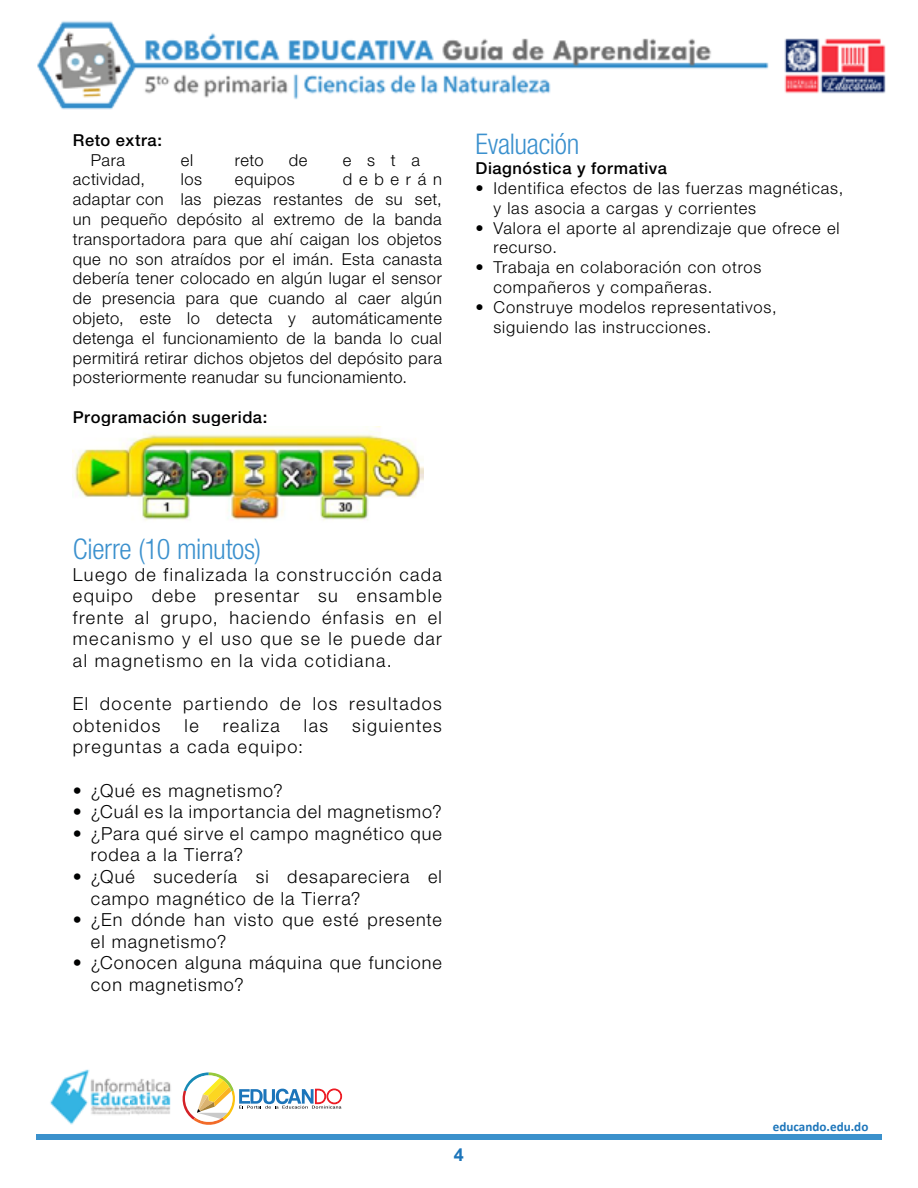
<style>
.page{position:relative;width:918px;height:1188px;background:#fff}
.page>*{position:absolute;margin:0;border:0;box-sizing:border-box;transform-origin:0 0}
.t1{font:300 condensed 28.5px "Helvetica Neue LT Pro";letter-spacing:-.01em;color:#3c91ce}
.t2{font:300 18px/21.6px "Helvetica Neue LT Pro";letter-spacing:.06em;color:#000101}
.t3{font:300 18px/21.6px "Helvetica Neue LT Pro";letter-spacing:.08em;color:#000101}
.t4{font:700 18px "Arial";color:#1c75ba}
.t5{font:300 16.5px/19.8px "Helvetica Neue LT Pro";letter-spacing:.03em;color:#000;text-align:justify}
.t6{font:300 16.5px/19.8px "Helvetica Neue LT Pro";letter-spacing:.055em;color:#000101}
.t7{font:500 16.5px "Helvetica Neue LT Pro";letter-spacing:.035em;color:#000}
.t8{font:700 13.05px "Calibri";color:#1c75ba}
</style>
<div class="page">
<div style="left:36px;top:1134px;width:846px;height:6px;background:#3b91cc"></div>
<svg style="left:182px;top:1072px;width:160px;height:53px"></svg>
<img style="left:50px;top:1069px;width:121px;height:56px">
<img style="left:37px;top:21px;width:849px;height:89px">
<img style="left:73px;top:426px;width:351px;height:95px">
<p class="t7" style="left:73px;top:130px;width:91px">Reto extra:</p>
<p class="t5" style="left:91px;top:150px;width:36px">Para</p>
<p class="t5" style="left:181px;top:150px;width:14px">el</p>
<p class="t5" style="left:235px;top:150px;width:30px">reto</p>
<p class="t5" style="left:289px;top:150px;width:20px">de</p>
<p class="t5" style="left:343px;top:150px;width:79px">esta</p>
<p class="t5" style="left:73px;top:169px;width:74px">actividad,</p>
<p class="t5" style="left:181px;top:169px;width:23px">los</p>
<p class="t5" style="left:235px;top:169px;width:61px">equipos</p>
<p class="t5" style="left:73px;top:169px;width:371px;text-indent:270px">deberán adaptar con las piezas restantes de su set, un pequeño depósito al extremo de la banda transportadora para que ahí caigan los objetos que no son atraídos por el imán. Esta canasta debería tener colocado en algún lugar el sensor de presencia para que cuando al caer algún objeto, este lo detecta y automáticamente detenga el funcionamiento de la banda lo cual permitirá retirar dichos objetos del depósito para posteriormente reanudar su funcionamiento.</p>
<p class="t7" style="left:73px;top:407px;width:196px">Programación sugerida:</p>
<h1 class="t1" style="left:476px;top:128px;width:105px">Evaluación</h1>
<p class="t7" style="left:476px;top:159px;width:193px">Diagnóstica y formativa</p>
<p class="t6" style="left:494px;top:178px;width:351px;text-indent:-18px">• Identifica efectos de las fuerzas magnéticas, y las asocia a cargas y corrientes</p>
<p class="t6" style="left:494px;top:218px;width:348px;text-indent:-18px">• Valora el aporte al aprendizaje que ofrece el recurso.</p>
<p class="t6" style="left:494px;top:257px;width:269px;text-indent:-18px">• Trabaja en colaboración con otros compañeros y compañeras.</p>
<p class="t6" style="left:494px;top:297px;width:285px;text-indent:-18px">• Construye modelos representativos, siguiendo las instrucciones.</p>
<h1 class="t1" style="left:73px;top:533px;width:190px">Cierre (10 minutos)</h1>
<p class="t2" style="left:73px;top:563px;width:371px;text-align:justify">Luego de finalizada la construcción cada equipo debe presentar su ensamble frente al grupo, haciendo énfasis en el mecanismo y el uso que se le puede dar al magnetismo en la vida cotidiana.</p>
<p class="t3" style="left:73px;top:693px;width:371px">El docente partiendo de los resultados obtenidos</p>
<p class="t2" style="left:185px;top:714px;width:16px">le</p>
<p class="t3" style="left:223px;top:714px;width:59px">realiza</p>
<p class="t2" style="left:304px;top:714px;width:26px">las</p>
<p class="t3" style="left:352px;top:714px;width:91px">siguientes</p>
<p class="t3" style="left:73px;top:736px;width:232px">preguntas a cada equipo:</p>
<p class="t2" style="left:73px;top:779px;width:211px">• ¿Qué es magnetismo?</p>
<p class="t2" style="left:73px;top:801px;width:371px">• ¿Cuál es la importancia del magnetismo?</p>
<p class="t2" style="left:91px;top:822px;width:352px;text-indent:-18px">• ¿Para qué sirve el campo magnético que rodea a la Tierra?</p>
<p class="t2" style="left:91px;top:865px;width:353px;text-indent:-18px">• ¿Qué sucedería si desapareciera el campo magnético de la Tierra?</p>
<p class="t2" style="left:91px;top:909px;width:352px;text-indent:-18px">• ¿En dónde han visto que esté presente el magnetismo?</p>
<p class="t2" style="left:91px;top:952px;width:352px;text-indent:-18px">• ¿Conocen alguna máquina que funcione con magnetismo?</p>
<p class="t4" style="left:454px;top:1142px;width:12px">4</p>
<p class="t8" style="left:773px;top:1119px;width:97px">educando.edu.do</p>
</div>
